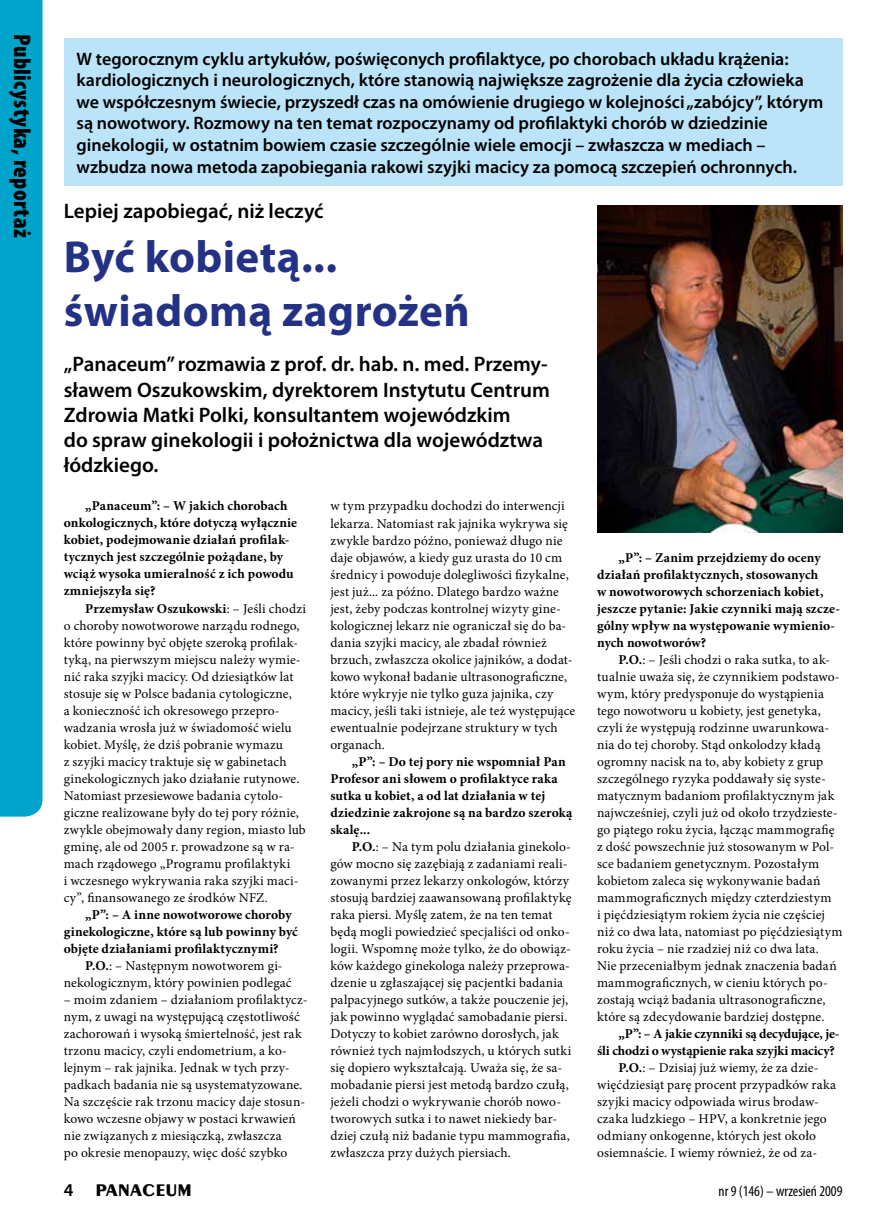
<style>
.page{position:relative;width:885px;height:1225px;background:#fff}
.page>*{position:absolute;margin:0;border:0;box-sizing:border-box;transform-origin:0 0}
.t1{font:700 45px/54px "Myriad Pro";letter-spacing:.01em;color:#243285}
.t2{font:900 condensed 24px "Myriad Pro";letter-spacing:.015em;color:#000}
.t3{font:600 21px/25.2px "Myriad Pro";color:#000}
.t4{font:600 18px/21.6px "Myriad Pro";color:#000}
.t5{font:700 18px "Penguin";color:#000}
.t6{font:condensed 15px "Myriad Pro";color:#000}
.t7{font:13.5px/17px "Minion Pro";letter-spacing:.01em;color:#000}
.t8{font:700 13.5px/17px "Minion Pro";letter-spacing:.01em;color:#000}
.s1{font-weight:700}
.s2{font-family:"Myriad Pro";font-weight:600}
</style>
<div class="page">
<div style="left:0;top:0;width:43px;height:816px;background:#00a3ca"></div>
<div style="left:64px;top:38px;width:778px;height:147px;background:#bbe4f9"></div>
<img style="left:597px;top:205px;width:245px;height:327px">
<h2 class="t2" style="left:38px;top:34px;width:205px;rotate:90deg">Publicystyka, reportaż</h2>
<p class="t4" style="left:77px;top:47px;width:748px">W tegorocznym cyklu artykułów, poświęconych profilaktyce, po chorobach układu krążenia: kardiologicznych i neurologicznych, które stanowią największe zagrożenie dla życia człowieka we współczesnym świecie, przyszedł czas na omówienie drugiego w kolejności „zabójcy”, którym są nowotwory. Rozmowy na ten temat rozpoczynamy od profilaktyki chorób w dziedzinie ginekologii, w ostatnim bowiem czasie szczególnie wiele emocji – zwłaszcza w mediach – wzbudza nowa metoda zapobiegania rakowi szyjki macicy za pomocą szczepień ochronnych.</p>
<h3 class="t3" style="left:64px;top:198px;width:261px">Lepiej zapobiegać, niż leczyć</h3>
<h1 class="t1" style="left:64px;top:228px;width:407px">Być kobietą... świadomą zagrożeń</h1>
<h3 class="t3" style="left:64px;top:351px;width:487px">„Panaceum” rozmawia z prof. dr. hab. n. med. Przemy&shy;sławem Oszukowskim, dyrektorem Instytutu Centrum Zdrowia Matki Polki, konsultantem wojewódzkim<br>do spraw ginekologii i położnictwa dla województwa łódzkiego.</h3>
<p class="t8" style="left:64px;top:497px;width:235px;text-indent:21px">„Panaceum”: – W jakich chorobach onkologicznych, które dotyczą wyłącznie kobiet, podejmowanie działań profilak&shy;tycznych jest szczególnie pożądane, by wciąż wysoka umieralność z ich powodu zmniejszyła się?</p>
<p class="t7" style="left:64px;top:600px;width:243px;text-indent:21px"><span class="s1">Przemysław Oszukowski</span>: – Jeśli chodzi o choroby nowotworowe narządu rodnego, które powinny być objęte szeroką profilak&shy;tyką, na pierwszym miejscu należy wymie&shy;nić raka szyjki macicy. Od dziesiątków lat stosuje się w Polsce badania cytologiczne,<br>a konieczność ich okresowego przepro&shy;wadzania wrosła już w świadomość wielu kobiet. Myślę, że dziś pobranie wymazu<br>z szyjki macicy traktuje się w gabinetach ginekologicznych jako działanie rutynowe.<br>Natomiast przesiewowe badania cytolo&shy;giczne realizowane były do tej pory różnie, zwykle obejmowały dany region, miasto lub gminę, ale od 2005 r. prowadzone są w ra&shy;mach rządowego „Programu profilaktyki<br>i wczesnego wykrywania raka szyjki maci&shy;cy”, finansowanego ze środków NFZ.</p>
<p class="t8" style="left:64px;top:906px;width:236px;text-indent:21px">„P”: – A inne nowotworowe choroby ginekologiczne, które są lub powinny być objęte działaniami profilaktycznymi?</p>
<p class="t7" style="left:64px;top:957px;width:229px;text-indent:21px"><span class="s1">P.O.</span>: – Następnym nowotworem gi&shy;nekologicznym, który powinien podlegać</p>
<p class="t7" style="left:64px;top:991px;width:245px">– moim zdaniem – działaniom profilaktycz&shy;nym, z uwagi na występującą częstotliwość zachorowań i wysoką śmiertelność, jest rak trzonu macicy, czyli endometrium, a ko&shy;lejnym – rak jajnika. Jednak w tych przy&shy;padkach badania nie są usystematyzowane.<br>Na szczęście rak trzonu macicy daje stosun&shy;kowo wczesne objawy w postaci krwawień nie związanych z miesiączką, zwłaszcza<br>po okresie menopauzy, więc dość szybko</p>
<p class="t7" style="left:330px;top:498px;width:246px">w tym przypadku dochodzi do interwencji lekarza. Natomiast rak jajnika wykrywa się zwykle bardzo późno, ponieważ długo nie daje objawów, a kiedy guz urasta do 10 cm średnicy i powoduje dolegliwości fizykalne, jest już... za późno. Dlatego bardzo ważne jest, żeby podczas kontrolnej wizyty gine&shy;kologicznej lekarz nie ograniczał się do ba&shy;dania szyjki macicy, ale zbadał również brzuch, zwłaszcza okolice jajników, a dodat&shy;kowo wykonał badanie ultrasonograficzne, które wykryje nie tylko guza jajnika, czy macicy, jeśli taki istnieje, ale też występujące ewentualnie podejrzane struktury w tych organach.</p>
<p class="t8" style="left:330px;top:753px;width:243px;text-indent:21px">„P”: – Do tej pory nie wspomniał Pan<br>Profesor ani słowem o profilaktyce raka sutka u kobiet, a od lat działania w tej dziedzinie zakrojone są na bardzo szeroką skalę...</p>
<p class="t7" style="left:330px;top:838px;width:242px;text-indent:21px"><span class="s1">P.O.</span>: – Na tym polu działania ginekolo&shy;gów mocno się zazębiają z zadaniami reali&shy;zowanymi przez lekarzy onkologów, którzy stosują bardziej zaawansowaną profilaktykę raka piersi. Myślę zatem, że na ten temat będą mogli powiedzieć specjaliści od onko&shy;logii. Wspomnę może tylko, że do obowiąz&shy;ków każdego ginekologa należy przeprowa&shy;dzenie u zgłaszającej się pacjentki badania palpacyjnego sutków, a także pouczenie jej, jak powinno wyglądać samobadanie piersi.<br>Dotyczy to kobiet zarówno dorosłych, jak również tych najmłodszych, u których sutki się dopiero wykształcają. Uważa się, że sa&shy;mobadanie piersi jest metodą bardzo czułą, jeżeli chodzi o wykrywanie chorób nowo&shy;tworowych sutka i to nawet niekiedy bar&shy;dziej czułą niż badanie typu mammografia, zwłaszcza przy dużych piersiach.</p>
<p class="t8" style="left:597px;top:548px;width:244px;text-indent:21px">„P”: – Zanim przejdziemy do oceny działań profilaktycznych, stosowanych<br>w nowotworowych schorzeniach kobiet, jeszcze pytanie: Jakie czynniki mają szcze&shy;gólny wpływ na występowanie wymienio&shy;nych nowotworów?</p>
<p class="t7" style="left:597px;top:651px;width:247px;text-indent:21px"><span class="s1">P.O.</span>: – Jeśli chodzi o raka sutka, to ak&shy;tualnie uważa się, że czynnikiem podstawo&shy;wym, który predysponuje do wystąpienia tego nowotworu u kobiety, jest genetyka, czyli że występują rodzinne uwarunkowa&shy;nia do tej choroby. Stąd onkolodzy kładą ogromny nacisk na to, aby kobiety z grup szczególnego ryzyka poddawały się syste&shy;matycznym badaniom profilaktycznym jak najwcześniej, czyli już od około trzydzieste&shy;go piątego roku życia, łącząc mammografię z dość powszechnie już stosowanym w Pol&shy;sce badaniem genetycznym. Pozostałym kobietom zaleca się wykonywanie badań mammograficznych między czterdziestym<br>i pięćdziesiątym rokiem życia nie częściej niż co dwa lata, natomiast po pięćdziesiątym roku życia – nie rzadziej niż co dwa lata.<br>Nie przeceniałbym jednak znaczenia badań mammograficznych, w cieniu których po&shy;zostają wciąż badania ultrasonograficzne, które są zdecydowanie bardziej dostępne.</p>
<p class="t8" style="left:618px;top:1025px;width:223px">„P”: – A jakie czynniki są decydujące, je-</p>
<p class="t8" style="left:597px;top:1042px;width:239px">śli chodzi o wystąpienie raka szyjki macicy?</p>
<p class="t7" style="left:618px;top:1059px;width:202px"><span class="s1">P.O.</span>: – Dzisiaj już wiemy, że za dzie-</p>
<p class="t7" style="left:597px;top:1076px;width:240px">więćdziesiąt parę procent przypadków raka</p>
<p class="t7" style="left:597px;top:1093px;width:223px">szyjki macicy odpowiada wirus brodaw-</p>
<p class="t7" style="left:597px;top:1110px;width:231px">czaka ludzkiego – HPV, a konkretnie jego</p>
<p class="t7" style="left:597px;top:1127px;width:220px">odmiany onkogenne, których jest około</p>
<p class="t7" style="left:597px;top:1144px;width:221px">osiemnaście. I wiemy również, że od za-</p>
<h3 class="t5" style="left:64px;top:1179px;width:130px"><span class="s2">4</span> PANACEUM</h3>
<p class="t6" style="left:718px;top:1181px;width:125px">nr 9 (146) – wrzesień 2009</p>
</div>
